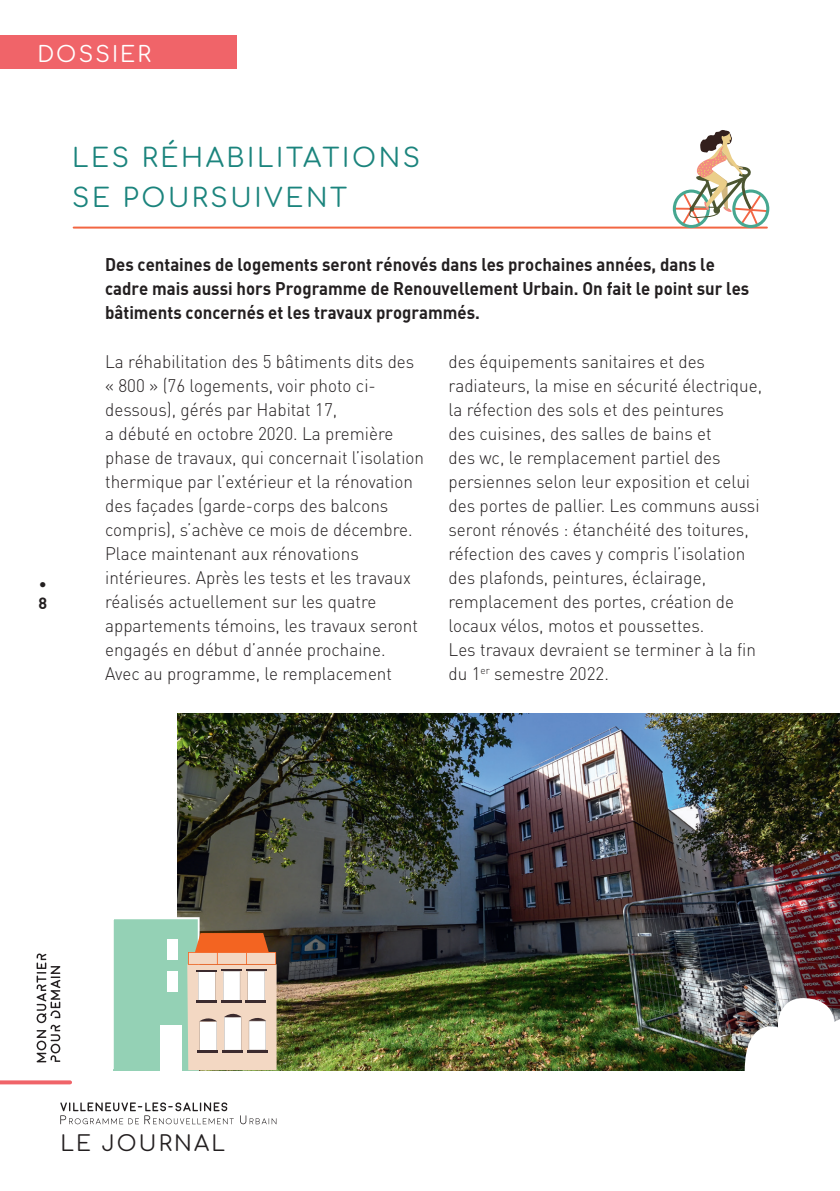
<style>
.page{position:relative;width:840px;height:1191px;background:#fff}
.page>*{position:absolute;margin:0;border:0;box-sizing:border-box;transform-origin:0 0}
.t1{font:26px/40px "Comfortaa";letter-spacing:.1em;color:#1b847d}
.t2{font:21.8px "Comfortaa";letter-spacing:.1em;color:#fff}
.t3{font:21.4px "Comfortaa";letter-spacing:.1em;color:#231f20}
.t4{font:300 18px/24px "DIN";color:#231f20;scale:.95 1}
.t5{font:18px/24px "DIN Bold";color:#231f20;scale:.93 1}
.t6{font:300 16px "DIN";color:#231f20}
.t7{font:16px "DIN Bold";color:#231f20}
</style>
<div class="page">
<svg style="left:60px;top:1102px;width:174px;height:22px"></svg>
<svg style="left:240px;top:1115px;width:36px;height:9px"></svg>
<svg style="left:36px;top:953px;width:24px;height:109px"></svg>
<svg style="left:0;top:1080px;width:70px;height:4px"></svg>
<hr style="left:74px;top:227px;width:692px;height:2px;background:#f26642">
<img style="left:177px;top:713px;width:662px;height:357px">
<svg style="left:113px;top:917px;width:163px;height:153px"></svg>
<svg style="left:672px;top:130px;width:97px;height:98px"></svg>
<img style="left:744px;top:996px;width:95px;height:75px">
<div style="left:0;top:36px;width:236px;height:33px;background:#f06469"></div>
<p class="t2" style="left:37px;top:34px;width:115px">DOSSIER</p>
<p class="t6" style="left:39px;top:574px;width:10px">•</p>
<p class="t7" style="left:39px;top:593px;width:10px">8</p>
<h1 class="t1" style="left:72px;top:134px;width:349px">LES RÉHABILITATIONS<br>SE POURSUIVENT</h1>
<p class="t5" style="left:105px;top:252px;width:693px">Des centaines de logements seront rénovés dans les prochaines années, dans le cadre mais aussi hors Programme de Renouvellement Urbain. On fait le point sur les bâtiments concernés et les travaux programmés.</p>
<p class="t4" style="left:105px;top:349px;width:337px">La réhabilitation des 5 bâtiments dits des « 800 » (76 logements, voir photo ci&shy;dessous), gérés par Habitat 17,<br>a débuté en octobre 2020. La première phase de travaux, qui concernait l’isolation thermique par l’extérieur et la rénovation des façades (garde-corps des balcons compris), s’achève ce mois de décembre.<br>Place maintenant aux rénovations intérieures. Après les tests et les travaux réalisés actuellement sur les quatre appartements témoins, les travaux seront engagés en début d’année prochaine.<br>Avec au programme, le remplacement</p>
<p class="t4" style="left:448px;top:349px;width:331px">des équipements sanitaires et des radiateurs, la mise en sécurité électrique, la réfection des sols et des peintures<br>des cuisines, des salles de bains et<br>des wc, le remplacement partiel des persiennes selon leur exposition et celui des portes de pallier. Les communs aussi seront rénovés : étanchéité des toitures, réfection des caves y compris l’isolation des plafonds, peintures, éclairage, remplacement des portes, création de locaux vélos, motos et poussettes.<br>Les travaux devraient se terminer à la fin du 1<sup>er</sup> semestre 2022.</p>
<p class="t3" style="left:60px;top:1123px;width:166px">LE JOURNAL</p>
</div>
